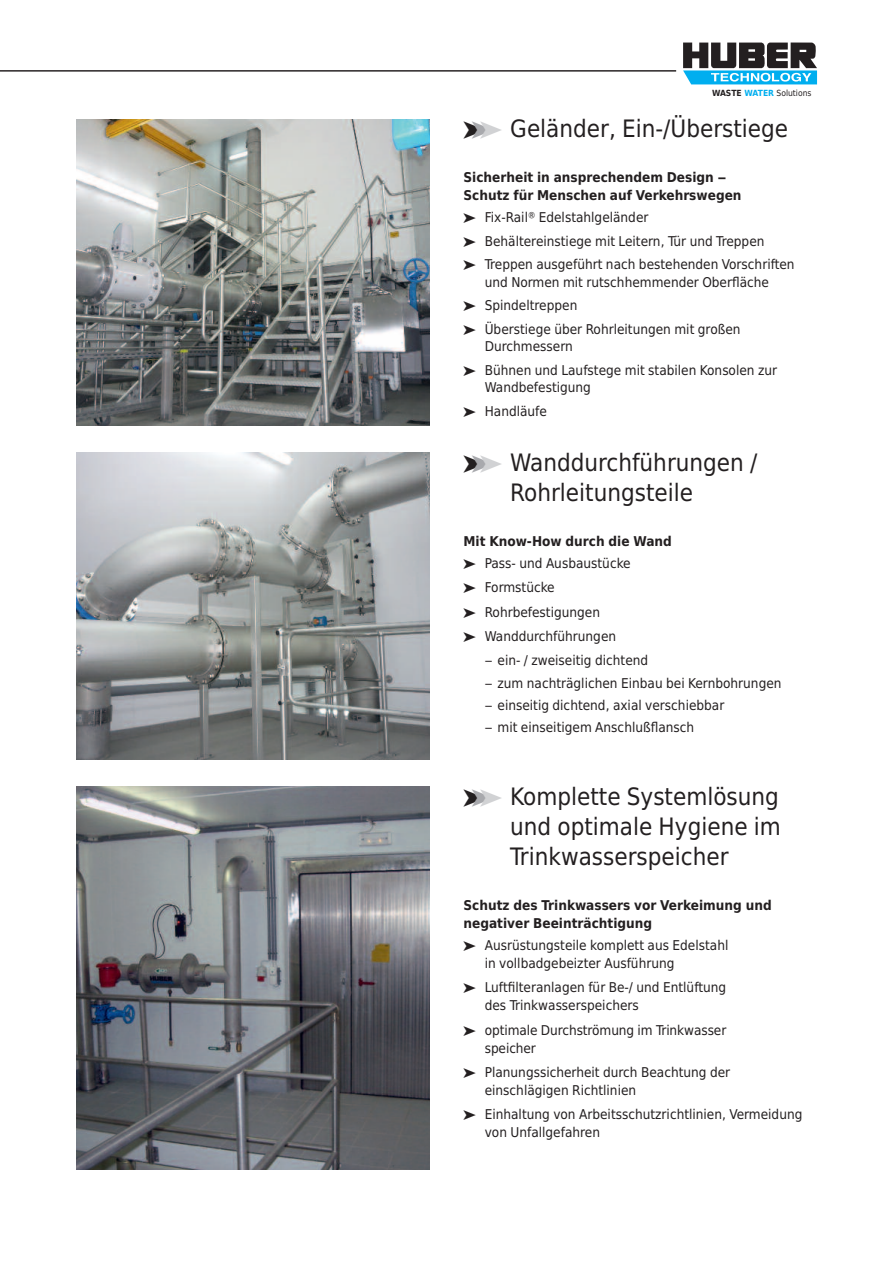
<style>
.page{position:relative;width:893px;height:1263px;background:#fff}
.page>*{position:absolute;margin:0;border:0;box-sizing:border-box;transform-origin:0 0}
.t1{font:24px/30px "Huber Tec";color:#231f20}
.t2{font:13.5px/23.7px "Huber Tec";color:#231f20}
.t3{font:700 13.5px/18px "Huber Tec";color:#231f20}
.t4{font:8.55px "Huber Tec";color:#231f20}
.s1{font-weight:700}
.s2{font-weight:700;color:#00aeef}
.s3{color:#a8a9ad}
.s4{color:#d1d2d4}
</style>
<div class="page">
<svg style="left:683px;top:43px;width:134px;height:41px"></svg>
<hr style="left:0;top:71px;width:676px;height:1px;background:#231f20">
<img style="left:77px;top:119px;width:352px;height:306px">
<img style="left:77px;top:453px;width:352px;height:306px">
<img style="left:77px;top:787px;width:352px;height:382px">
<p class="t4" style="left:712px;top:86px;width:101px"><span class="s1">WASTE</span> <span class="s2">WATER</span> Solutions</p>
<h1 class="t1" style="left:463px;top:114px;width:326px">➤<span class="s3">➤</span><span class="s4">➤</span> Geländer, Ein-/Überstiege</h1>
<p class="t3" style="left:463px;top:168px;width:280px">Sicherheit in ansprechendem Design –<br>Schutz für Menschen auf Verkehrswegen</p>
<p class="t2" style="left:463px;top:206px;width:333px">➤ Fix-Rail® Edelstahlgeländer<br>➤ Behältereinstiege mit Leitern, Tür und Treppen<br>➤ Treppen ausgeführt nach bestehenden Vorschriften</p>
<p class="t2" style="left:463px;top:270px;width:307px;text-indent:21px">und Normen mit rutschhemmender Oberfläche ➤ Spindeltreppen<br>➤ Überstiege über Rohrleitungen mit großen</p>
<p class="t2" style="left:463px;top:335px;width:315px;text-indent:21px">Durchmessern<br>➤ Bühnen und Laufstege mit stabilen Konsolen zur</p>
<p class="t2" style="left:463px;top:375px;width:129px;line-height:24.5px;text-indent:21px">Wandbefestigung ➤ Handläufe</p>
<h1 class="t1" style="left:510px;top:448px;width:249px;text-indent:-47px">➤<span class="s3">➤</span><span class="s4">➤</span> Wanddurchführungen /<br>Rohrleitungsteile</h1>
<p class="t3" style="left:463px;top:532px;width:210px">Mit Know-How durch die Wand</p>
<p class="t2" style="left:463px;top:551px;width:169px;line-height:24.5px">➤ Pass- und Ausbaustücke ➤ Formstücke<br>➤ Rohrbefestigungen<br>➤ Wanddurchführungen</p>
<p class="t2" style="left:485px;top:649px;width:165px">– ein- / zweiseitig dichtend</p>
<p class="t2" style="left:485px;top:671px;width:298px">– zum nachträglichen Einbau bei Kernbohrungen</p>
<p class="t2" style="left:485px;top:693px;width:241px">– einseitig dichtend, axial verschiebbar</p>
<p class="t2" style="left:485px;top:716px;width:211px">– mit einseitigem Anschlußflansch</p>
<h1 class="t1" style="left:510px;top:782px;width:272px;text-align:justify;text-indent:-47px">➤<span class="s3">➤</span><span class="s4">➤</span> Komplette Systemlösung und optimale Hygiene im Trinkwasserspeicher</h1>
<p class="t3" style="left:463px;top:896px;width:310px">Schutz des Trinkwassers vor Verkeimung und negativer Beeinträchtigung</p>
<p class="t2" style="left:485px;top:936px;width:245px;line-height:18px;text-indent:-21px">➤ Ausrüstungsteile komplett aus Edelstahl in vollbadgebeizter Ausführung</p>
<p class="t2" style="left:485px;top:978px;width:243px;line-height:18px;text-indent:-21px">➤ Luftfilteranlagen für Be-/ und Entlüftung des Trinkwasserspeichers</p>
<p class="t2" style="left:485px;top:1021px;width:243px;line-height:18px;text-indent:-21px">➤ optimale Durchströmung im Trinkwasser speicher</p>
<p class="t2" style="left:485px;top:1063px;width:247px;line-height:18px;text-indent:-21px">➤ Planungssicherheit durch Beachtung der einschlägigen Richtlinien</p>
<p class="t2" style="left:485px;top:1106px;width:319px;line-height:18px;text-indent:-21px">➤ Einhaltung von Arbeitsschutzrichtlinien, Vermeidung von Unfallgefahren</p>
</div>
